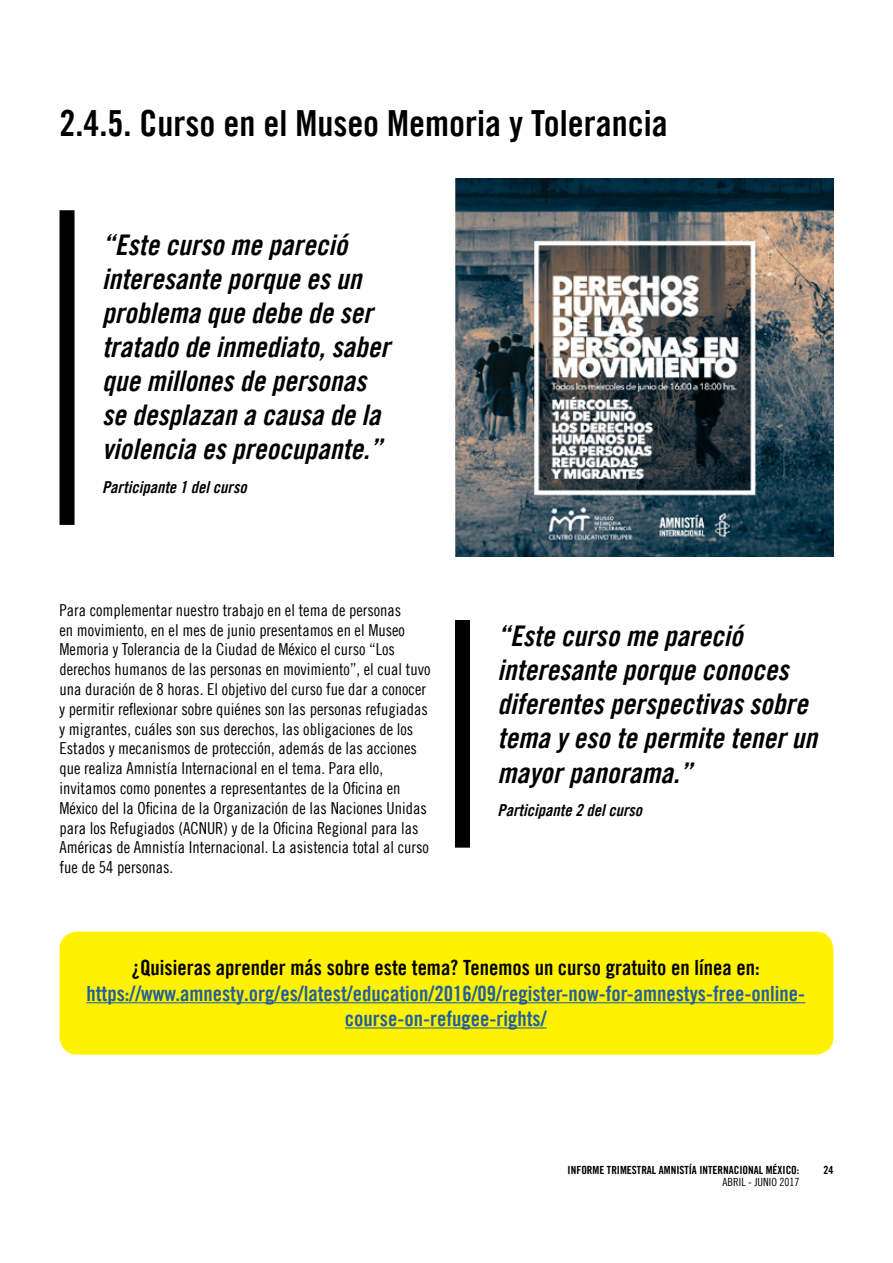
<style>
.page{position:relative;width:893px;height:1263px;background:#fff}
.page>*{position:absolute;margin:0;border:0;box-sizing:border-box;transform-origin:0 0}
.t1{font:36px "Amnesty Trade Gothic Bd Cn 20";color:#000}
.t2{font:28.5px/34px "Amnesty Trade Gothic Bd Cn 20 Ob";color:#000}
.t3{font:21px/25.2px "Amnesty Trade Gothic Bd Cn 20";color:#215e9e;text-align:center}
.t4{font:21px "Amnesty Trade Gothic Bd Cn 20";color:#000}
.t5{font:16.5px/19.8px "Amnesty Trade Gothic Cn 18";color:#000}
.t6{font:16.5px "Amnesty Trade Gothic Bd Cn 20 Ob";color:#000}
.t7{font:11.25px "Amnesty Trade Gothic Bd Cn 20";color:#000}
.t8{font:11.25px "Amnesty Trade Gothic Cn 18";color:#000}
</style>
<div class="page">
<div style="left:60px;top:931px;width:773px;height:123px;background:#fff200;border-radius:18px"></div>
<hr style="left:86px;top:1002px;width:719px;height:1px;background:#215e9e">
<hr style="left:345px;top:1027px;width:202px;height:1px;background:#215e9e">
<div style="left:60px;top:210px;width:15px;height:315px;background:#000"></div>
<div style="left:455px;top:620px;width:15px;height:228px;background:#000"></div>
<img style="left:455px;top:179px;width:378px;height:377px">
<h1 class="t1" style="left:60px;top:101px;width:610px">2.4.5. Curso en el Museo Memoria y Tolerancia</h1>
<h2 class="t2" style="left:102px;top:228px;width:289px">“Este curso me pareció interesante porque es un problema que debe de ser tratado de inmediato, saber que millones de personas se desplazan a causa de la violencia es preocupante.”</h2>
<p class="t6" style="left:102px;top:477px;width:146px">Participante 1 del curso</p>
<p class="t5" style="left:60px;top:600px;width:373px">Para complementar nuestro trabajo en el tema de personas<br>en movimiento, en el mes de junio presentamos en el Museo Memoria y Tolerancia de la Ciudad de México el curso “Los derechos humanos de las personas en movimiento”, el cual tuvo una duración de 8 horas. El objetivo del curso fue dar a conocer y permitir reflexionar sobre quiénes son las personas refugiadas y migrantes, cuáles son sus derechos, las obligaciones de los Estados y mecanismos de protección, además de las acciones que realiza Amnistía Internacional en el tema. Para ello, invitamos como ponentes a representantes de la Oficina en México del la Oficina de la Organización de las Naciones Unidas para los Refugiados (ACNUR) y de la Oficina Regional para las Américas de Amnistía Internacional. La asistencia total al curso fue de 54 personas.</p>
<h2 class="t2" style="left:497px;top:619px;width:321px">“Este curso me pareció interesante porque conoces diferentes perspectivas sobre tema y eso te permite tener un mayor panorama.”</h2>
<p class="t6" style="left:497px;top:800px;width:146px">Participante 2 del curso</p>
<p class="t4" style="left:132px;top:955px;width:629px">¿Quisieras aprender más sobre este tema? Tenemos un curso gratuito en línea en:</p>
<p class="t3" style="left:86px;top:980px;width:720px">https://www.amnesty.org/es/latest/education/2016/09/register-now-for-amnestys-free-online&shy;course-on-refugee-rights/</p>
<p class="t7" style="left:568px;top:1163px;width:233px">INFORME TRIMESTRAL AMNISTÍA INTERNACIONAL MÉXICO:</p>
<p class="t8" style="left:723px;top:1176px;width:78px">ABRIL - JUNIO 2017</p>
<p class="t7" style="left:823px;top:1163px;width:11px">24</p>
</div>
